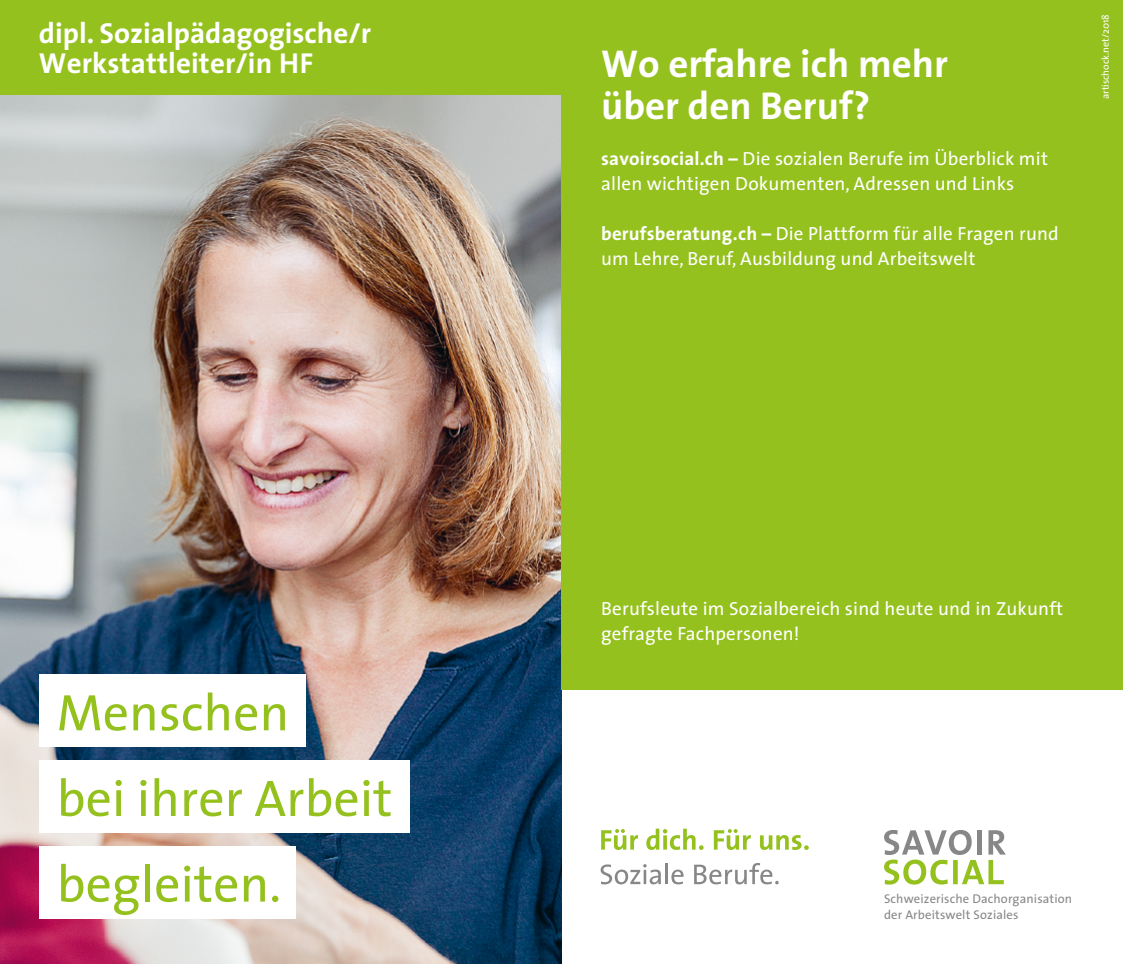
<style>
.page{position:relative;width:1123px;height:964px;background:#fff}
.page>*{position:absolute;margin:0;border:0;box-sizing:border-box;transform-origin:0 0}
.t1{font:51.8px/85.6px "The Sans";color:#95c11f}
.t2{font:700 39px/42px "The Sans";color:#fff}
.t3{font:700 29px/30px "The Sans";color:#fff}
.t4{font:19px/25px "The Sans";letter-spacing:.01em;color:#fff}
.t5{font:12.6px/15.2px "The Sans";letter-spacing:.01em;color:#878787}
.t6{font:10px "The Sans";color:#fff}
.s1{font-weight:700}
</style>
<div class="page">
<img style="left:0;top:95px;width:561px;height:869px">
<div style="left:0;top:0;width:578px;height:95px;background:#95c11f"></div>
<div style="left:40px;top:674px;width:266px;height:73px;background:#fff"></div>
<div style="left:40px;top:760px;width:370px;height:73px;background:#fff"></div>
<div style="left:40px;top:846px;width:256px;height:72px;background:#fff"></div>
<div style="left:561px;top:0;width:562px;height:690px;background:#95c11f"></div>
<svg style="left:884px;top:830px;width:121px;height:54px"></svg>
<svg style="left:601px;top:829px;width:37px;height:21px"></svg>
<svg style="left:646px;top:828px;width:57px;height:22px"></svg>
<svg style="left:714px;top:829px;width:36px;height:21px"></svg>
<svg style="left:760px;top:835px;width:48px;height:15px"></svg>
<svg style="left:600px;top:864px;width:61px;height:20px"></svg>
<hr style="left:665px;top:863px;width:3px;height:21px;background:#878787">
<svg style="left:671px;top:869px;width:12px;height:15px"></svg>
<svg style="left:694px;top:863px;width:84px;height:21px"></svg>
<h3 class="t3" style="left:39px;top:18px;width:334px">dipl. Sozialpädagogische/r<br>Werkstattleiter/in HF</h3>
<h1 class="t1" style="left:57px;top:668px;width:337px">Menschen<br>bei ihrer Arbeit begleiten.</h1>
<h2 class="t2" style="left:601px;top:42px;width:348px">Wo erfahre ich mehr über den Beruf?</h2>
<p class="t4" style="left:601px;top:145px;width:448px"><span class="s1">savoirsocial.ch –</span> Die sozialen Berufe im Überblick mit allen wichtigen Dokumenten, Adressen und Links</p>
<p class="t4" style="left:601px;top:220px;width:459px"><span class="s1">berufsberatung.ch –</span> Die Plattform für alle Fragen rund um Lehre, Beruf, Ausbildung und Arbeitswelt</p>
<p class="t6" style="left:1097px;top:99px;width:87px;rotate:-90deg">artischock.net/2018</p>
<p class="t4" style="left:601px;top:595px;width:463px">Berufsleute im Sozialbereich sind heute und in Zukunft gefragte Fachpersonen!</p>
<p class="t5" style="left:884px;top:891px;width:190px">Schweizerische Dachorganisation der Arbeitswelt Soziales</p>
</div>
